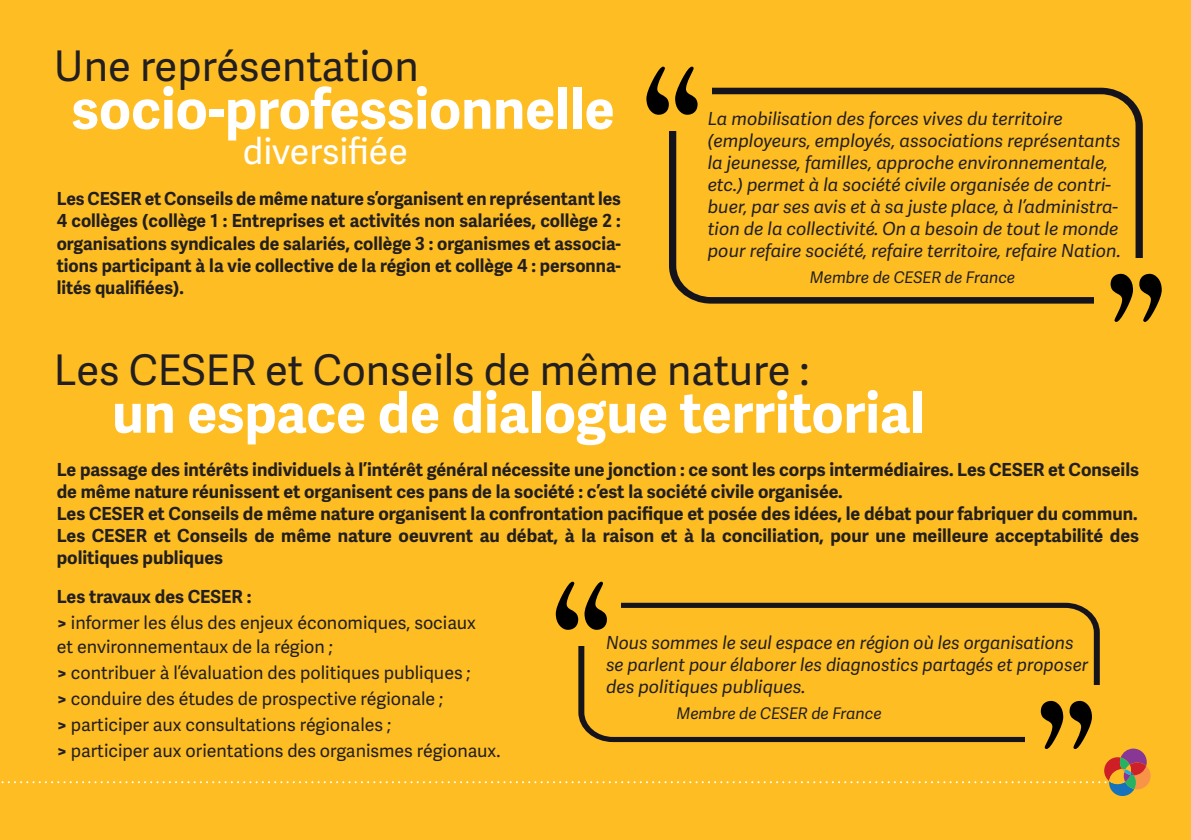
<style>
.page{position:relative;width:1191px;height:840px;background:#fff}
.page>*{position:absolute;margin:0;border:0;box-sizing:border-box;transform-origin:0 0}
.t1{font:700 55.4px "Adelle Sans";color:#fff}
.t2{font:42.2px "Adelle Sans";color:#231f20}
.t3{font:36px "Adelle Sans";color:#fff}
.t4{font:700 18px/22px "Adelle Sans";color:#231f20;text-align:justify}
.t5{font:italic 18px/22px "Adelle Sans";color:#231f20}
.t6{font:18px/26px "Adelle Sans";color:#231f20}
.t7{font:italic 16px "Adelle Sans";color:#231f20}
.s1{font-weight:700}
</style>
<div class="page">
<div style="left:0;top:0;width:1191px;height:839px;background:#fdbd23"></div>
<svg style="left:669px;top:88px;width:473px;height:215px"></svg>
<div style="left:632px;top:51px;width:79px;height:79px;background:#fdbd23"></div>
<svg style="left:675px;top:67px;width:22px;height:48px"></svg>
<svg style="left:646px;top:67px;width:23px;height:48px"></svg>
<div style="left:1094px;top:258px;width:80px;height:79px;background:#fdbd23"></div>
<svg style="left:1110px;top:274px;width:23px;height:48px"></svg>
<svg style="left:1139px;top:274px;width:22px;height:48px"></svg>
<svg style="left:578px;top:602px;width:521px;height:98px"></svg>
<div style="left:542px;top:565px;width:79px;height:80px;background:#fdbd23"></div>
<svg style="left:584px;top:581px;width:23px;height:48px"></svg>
<svg style="left:556px;top:581px;width:22px;height:48px"></svg>
<div style="left:1025px;top:685px;width:79px;height:79px;background:#fdbd23"></div>
<svg style="left:1px;top:700px;width:1149px;height:95px"></svg>
<h2 class="t2" style="left:54px;top:41px;width:366px">Une représentation</h2>
<h1 class="t1" style="left:71px;top:76px;width:544px">socio-professionnelle</h1>
<h3 class="t3" style="left:243px;top:130px;width:167px">diversifiée</h3>
<p class="t4" style="left:57px;top:188px;width:566px">Les CESER et Conseils de même nature s’organisent en représentant les 4 collèges (collège 1 : Entreprises et activités non salariées, collège 2 : organisations syndicales de salariés, collège 3 : organismes et associa&shy;tions participant à la vie collective de la région et collège 4 : personna&shy;lités qualifiées).</p>
<p class="t5" style="left:708px;top:108px;width:414px">La mobilisation des forces vives du territoire (employeurs, employés, associations représentants la jeunesse, familles, approche environnementale, etc.) permet à la société civile organisée de contri&shy;buer, par ses avis et à sa juste place, à l’administra&shy;tion de la collectivité. On a besoin de tout le monde pour refaire société, refaire territoire, refaire Nation.</p>
<p class="t7" style="left:810px;top:267px;width:207px">Membre de CESER de France</p>
<h2 class="t2" style="left:54px;top:345px;width:756px">Les CESER et Conseils de même nature :</h2>
<h1 class="t1" style="left:112px;top:379px;width:814px">un espace de dialogue territorial</h1>
<p class="t4" style="left:57px;top:459px;width:1083px;text-align:left">Le passage des intérêts individuels à l’intérêt général nécessite une jonction : ce sont les corps intermédiaires. Les CESER et Conseils de même nature réunissent et organisent ces pans de la société : c’est la société civile organisée.<br>Les CESER et Conseils de même nature organisent la confrontation pacifique et posée des idées, le débat pour fabriquer du commun.<br>Les CESER et Conseils de même nature oeuvrent au débat, à la raison et à la conciliation, pour une meilleure acceptabilité des politiques publiques</p>
<p class="t6" style="left:57px;top:583px;width:421px"><span class="s1">Les travaux des CESER :<br>&gt;</span> informer les élus des enjeux économiques, sociaux</p>
<p class="t6" style="left:57px;top:633px;width:445px">et environnementaux de la région ;<br><span class="s1">&gt;</span> contribuer à l’évaluation des politiques publiques ;<br><span class="s1">&gt;</span> conduire des études de prospective régionale ;<br><span class="s1">&gt;</span> participer aux consultations régionales ;<br><span class="s1">&gt;</span> participer aux orientations des organismes régionaux.</p>
<p class="t5" style="left:606px;top:631px;width:484px">Nous sommes le seul espace en région où les organisations se parlent pour élaborer les diagnostics partagés et proposer des politiques publiques.</p>
<p class="t7" style="left:676px;top:703px;width:207px">Membre de CESER de France</p>
</div>
